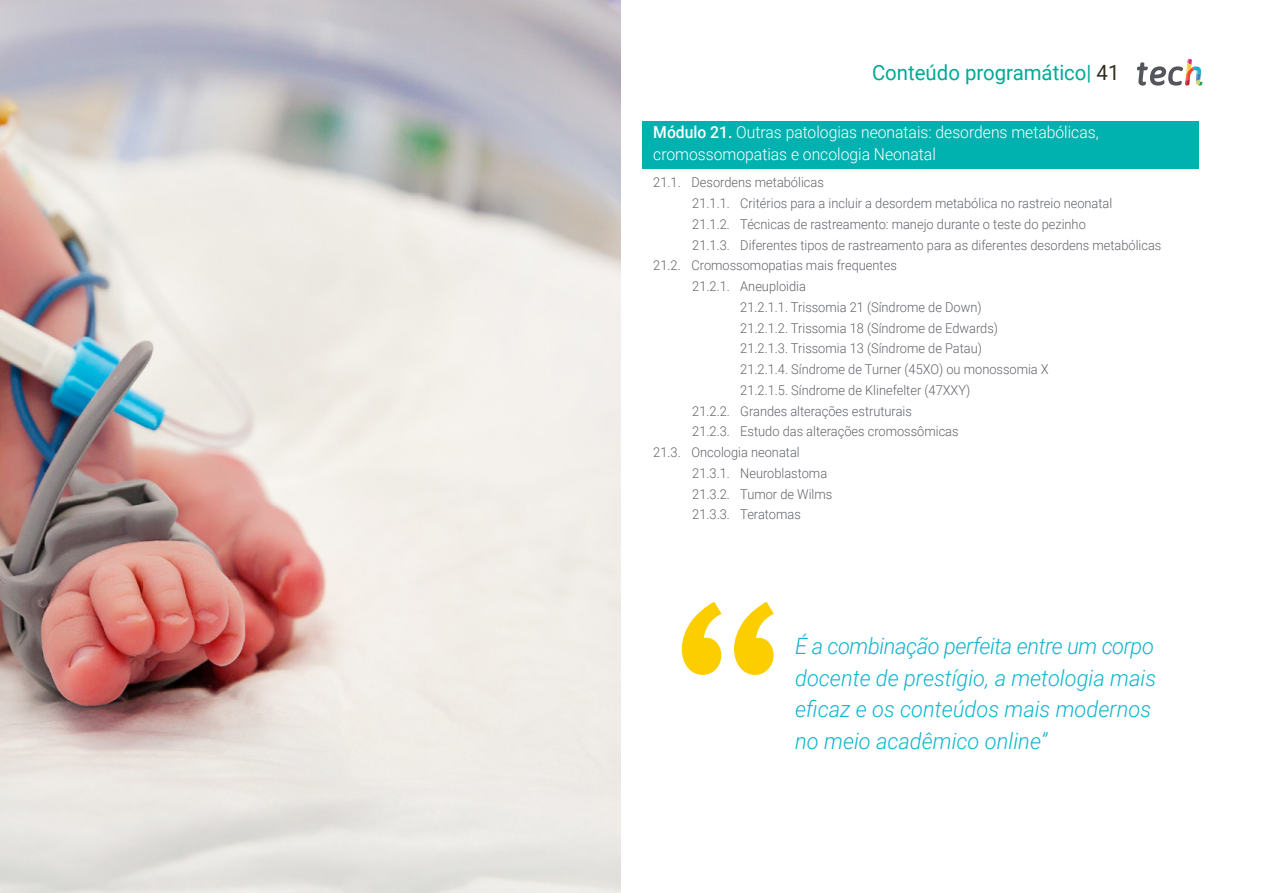
<style>
.page{position:relative;width:1263px;height:893px;background:#fff}
.page>*{position:absolute;margin:0;border:0;box-sizing:border-box;transform-origin:0 0}
.t1{font:italic 300 22.5px/31.5px "Roboto";color:#0fb6cf}
.t2{font:21px "Roboto";color:#00aa97}
.t3{font:300 16.5px/22.5px "Roboto";color:#fff;scale:.95 1}
.t4{font:300 13.5px "Roboto";color:#61646a;scale:.95 1}
.s1{color:#312e20}
.s2{font-weight:500}
</style>
<div class="page">
<svg style="left:1137px;top:59px;width:65px;height:27px"></svg>
<div style="left:642px;top:121px;width:557px;height:48px;background:#00b2af"></div>
<img style="left:0;top:0;width:621px;height:893px">
<svg style="left:682px;top:602px;width:92px;height:73px"></svg>
<h2 class="t2" style="left:872px;top:57px;width:249px">Conteúdo programático| <span class="s1">41</span></h2>
<p class="t3" style="left:653px;top:120px;width:470px"><span class="s2">Módulo 21.</span> Outras patologias neonatais: desordens metabólicas, cromossomopatias e oncologia Neonatal</p>
<p class="t4" style="left:653px;top:173px;width:181px">21.1. Desordens metabólicas</p>
<p class="t4" style="left:692px;top:194px;width:444px">21.1.1. Critérios para a incluir a desordem metabólica no rastreio neonatal</p>
<p class="t4" style="left:692px;top:215px;width:416px">21.1.2. Técnicas de rastreamento: manejo durante o teste do pezinho</p>
<p class="t4" style="left:692px;top:235px;width:495px">21.1.3. Diferentes tipos de rastreamento para as diferentes desordens metabólicas</p>
<p class="t4" style="left:653px;top:256px;width:258px">21.2. Cromossomopatias mais frequentes</p>
<p class="t4" style="left:692px;top:277px;width:121px">21.2.1. Aneuploidia</p>
<p class="t4" style="left:740px;top:298px;width:255px">21.2.1.1. Trissomia 21 (Síndrome de Down)</p>
<p class="t4" style="left:740px;top:318px;width:273px">21.2.1.2. Trissomia 18 (Síndrome de Edwards)</p>
<p class="t4" style="left:740px;top:339px;width:256px">21.2.1.3. Trissomia 13 (Síndrome de Patau)</p>
<p class="t4" style="left:740px;top:360px;width:326px">21.2.1.4. Síndrome de Turner (45XO) ou monossomia X</p>
<p class="t4" style="left:740px;top:381px;width:244px">21.2.1.5. Síndrome de Klinefelter (47XXY)</p>
<p class="t4" style="left:692px;top:401px;width:233px">21.2.2. Grandes alterações estruturais</p>
<p class="t4" style="left:692px;top:422px;width:282px">21.2.3. Estudo das alterações cromossômicas</p>
<p class="t4" style="left:653px;top:443px;width:156px">21.3. Oncologia neonatal</p>
<p class="t4" style="left:692px;top:464px;width:144px">21.3.1. Neuroblastoma</p>
<p class="t4" style="left:692px;top:484px;width:149px">21.3.2. Tumor de Wilms</p>
<p class="t4" style="left:692px;top:505px;width:116px">21.3.3. Teratomas</p>
<h1 class="t1" style="left:795px;top:630px;width:362px">É a combinação perfeita entre um corpo docente de prestígio, a metologia mais eficaz e os conteúdos mais modernos no meio acadêmico online”</h1>
</div>
